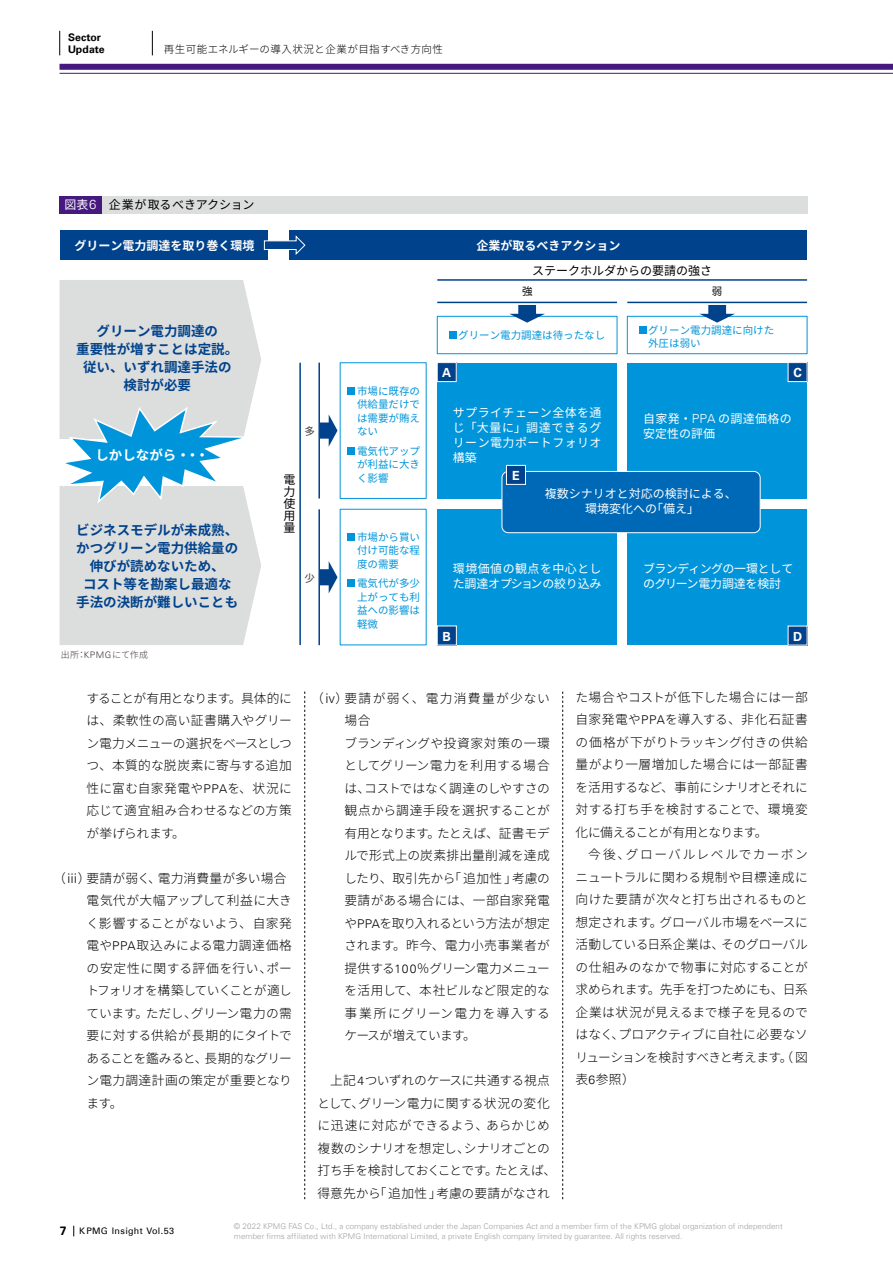
<style>
.page{position:relative;width:893px;height:1263px;background:#fff}
.page>*{position:absolute;margin:0;border:0;box-sizing:border-box;transform-origin:0 0}
.t1{font:700 13.5px/18px "Noto Sans CJ Kjp";color:#00428b;text-align:center}
.t2{font:700 13.5px "Noto Sans CJ Kjp";color:#fff}
.t3{font:300 12.75px/22.5px "Noto Sans CJ Kjp";letter-spacing:-.005em;color:#000;text-align:justify}
.t4{font:700 12.6px "Universfor KPMG";color:#fff}
.t5{font:12px/15px "Noto Sans CJ Kjp";color:#fff;text-align:center}
.t6{font:12px/12px "Noto Sans CJ Kjp";color:#000;text-align:justify}
.t7{font:700 12px "Noto Sans CJ Kjp";color:#fff}
.t8{font:12px/15px "Noto Sans CJ Kjp";letter-spacing:-.025em;color:#fff}
.t9{font:12px/15px "Noto Sans CJ Kjp";letter-spacing:.03em;color:#fff}
.t10{font:700 12px "Universfor KPMG";color:#000}
.t11{font:10.5px/13.5px "Noto Sans CJ Kjp";color:#0095da;text-align:justify}
.t12{font:300 10.5px "Noto Sans CJ Kjp";letter-spacing:.04em;color:#000}
.t13{font:700 10.5px/12px "Universfor KPMG";letter-spacing:.01em;color:#000}
.t14{font:10.5px "Noto Sans CJ Kjp";color:#000}
.t15{font:10.5px "Noto Sans CJ Kjp";color:#3e3a39}
.t16{font:9px "Universfor KPMG";letter-spacing:.02em;color:#000}
.t17{font:300 9px "Noto Sans CJ Kjp";letter-spacing:.01em;color:#3e3a39}
.t18{font:300 7.95px/9.8px "Universfor KPMG";letter-spacing:.01em;color:#9fa0a0}
.s1{color:#fff}
.s2{font-family:"Universfor KPMG";font-weight:300;font-size:13.2px;color:#fff}
.s3{font-family:"Universfor KPMG"}
.s4{font-family:"Universfor KPMG";font-weight:300;font-size:12.6px}
.s5{font-family:"Universfor KPMG";font-size:12.15px}
</style>
<div class="page">
<svg style="left:59px;top:31px;width:1px;height:24px"></svg>
<svg style="left:152px;top:31px;width:1px;height:24px"></svg>
<hr style="left:60px;top:73px;width:833px;height:1px;background:#45197e">
<div style="left:60px;top:64px;width:833px;height:6px;background:#45197e"></div>
<svg style="left:304px;top:692px;width:1px;height:507px"></svg>
<svg style="left:562px;top:692px;width:1px;height:507px"></svg>
<div style="left:102px;top:196px;width:706px;height:18px;background:#dcdddd"></div>
<div style="left:60px;top:196px;width:42px;height:18px;background:#45197e"></div>
<div style="left:347px;top:533px;width:8px;height:8px;background:#0095da"></div>
<div style="left:347px;top:579px;width:8px;height:7px;background:#0095da"></div>
<svg style="left:320px;top:561px;width:17px;height:32px"></svg>
<svg style="left:59px;top:280px;width:202px;height:365px"></svg>
<div style="left:437px;top:316px;width:180px;height:38px;border:1px solid #0095da"></div>
<div style="left:449px;top:331px;width:8px;height:8px;background:#0095da"></div>
<svg style="left:509px;top:305px;width:36px;height:18px"></svg>
<div style="left:347px;top:387px;width:8px;height:8px;background:#0095da"></div>
<div style="left:347px;top:447px;width:8px;height:8px;background:#0095da"></div>
<svg style="left:320px;top:414px;width:17px;height:33px"></svg>
<div style="left:627px;top:316px;width:180px;height:38px;border:1px solid #0095da"></div>
<div style="left:639px;top:326px;width:8px;height:8px;background:#0095da"></div>
<svg style="left:699px;top:305px;width:36px;height:18px"></svg>
<div style="left:437px;top:363px;width:180px;height:135px;background:#0095da"></div>
<div style="left:437px;top:509px;width:180px;height:136px;background:#0095da"></div>
<div style="left:627px;top:363px;width:180px;height:135px;background:#0095da"></div>
<div style="left:627px;top:509px;width:180px;height:136px;background:#0095da"></div>
<div style="left:502px;top:471px;width:258px;height:62px;background:#0069b7;border-radius:6px"></div>
<div style="left:502px;top:471px;width:258px;height:62px;border:1px solid #fff;border-radius:6px"></div>
<hr style="left:437px;top:279px;width:370px;height:2px;background:#00428b">
<hr style="left:437px;top:302px;width:180px;height:1px;background:#00428b">
<hr style="left:627px;top:302px;width:180px;height:1px;background:#00428b">
<hr style="left:299px;top:363px;width:2px;height:282px;background:#00428b">
<hr style="left:318px;top:363px;width:2px;height:135px;background:#00428b">
<hr style="left:318px;top:509px;width:2px;height:136px;background:#00428b">
<div style="left:437px;top:363px;width:19px;height:19px;background:#00428b"></div>
<div style="left:437px;top:362px;width:19px;height:20px;border:1px solid #fff"></div>
<div style="left:437px;top:626px;width:19px;height:19px;background:#00428b"></div>
<div style="left:788px;top:363px;width:19px;height:19px;background:#00428b"></div>
<div style="left:788px;top:362px;width:19px;height:20px;border:1px solid #fff"></div>
<div style="left:788px;top:626px;width:19px;height:19px;background:#00428b"></div>
<div style="left:506px;top:465px;width:19px;height:19px;background:#00428b"></div>
<div style="left:506px;top:465px;width:20px;height:20px;border:1px solid #fff"></div>
<div style="left:60px;top:231px;width:208px;height:29px;background:#00428b"></div>
<div style="left:290px;top:231px;width:517px;height:29px;background:#00428b"></div>
<svg style="left:264px;top:235px;width:42px;height:21px"></svg>
<p class="t13" style="left:68px;top:31px;width:38px">Sector<br>Update</p>
<p class="t12" style="left:164px;top:43px;width:281px">再生可能エネルギーの導入状況と企業が目指すべき方向性</p>
<p class="t6" style="left:64px;top:199px;width:191px"><span class="s1">図表</span><span class="s2">6</span> 企業が取るべきアクション</p>
<p class="t7" style="left:75px;top:239px;width:181px">グリーン電力調達を取り巻く環境</p>
<p class="t1" style="left:76px;top:322px;width:163px">グリーン電力調達の<br>重要性が増すことは定説。従い、いずれ調達手法の検討が必要</p>
<p class="t2" style="left:95px;top:448px;width:115px">しかしながら・・・</p>
<p class="t1" style="left:76px;top:522px;width:163px">ビジネスモデルが未成熟、かつグリーン電力供給量の伸びが読めないため、<br>コスト等を勘案し最適な手法の決断が難しいことも</p>
<p class="t17" style="left:61px;top:650px;width:89px">出所：<span class="s3">KPMG</span>にて作成</p>
<p class="t15" style="left:304px;top:425px;width:12px">多</p>
<p class="t6" style="left:283px;top:474px;width:13px">電力使用量</p>
<p class="t15" style="left:304px;top:572px;width:12px">少</p>
<p class="t11" style="left:357px;top:384px;width:64px">市場に既存の供給量だけでは需要が賄えない</p>
<p class="t11" style="left:357px;top:444px;width:64px">電気代アップが利益に大きく影響</p>
<p class="t11" style="left:357px;top:530px;width:64px">市場から買い付け可能な程度の需要</p>
<p class="t11" style="left:357px;top:577px;width:64px">電気代が多少上がっても利益への影響は軽微</p>
<p class="t7" style="left:476px;top:239px;width:145px">企業が取るべきアクション</p>
<p class="t6" style="left:532px;top:265px;width:181px">ステークホルダからの要請の強さ</p>
<p class="t14" style="left:522px;top:285px;width:12px">強</p>
<p class="t14" style="left:712px;top:285px;width:12px">弱</p>
<p class="t11" style="left:458px;top:329px;width:148px">グリーン電力調達は待ったなし</p>
<p class="t11" style="left:648px;top:323px;width:128px">グリーン電力調達に向けた外圧は弱い</p>
<p class="t4" style="left:442px;top:365px;width:10px">A</p>
<p class="t4" style="left:793px;top:365px;width:10px">C</p>
<p class="t5" style="left:453px;top:405px;width:150px;text-align:justify">サプライチェーン全体を通じ「大量に」調達できるグリーン電力ポートフォリオ構築</p>
<p class="t4" style="left:512px;top:468px;width:9px">E</p>
<p class="t9" style="left:643px;top:411px;width:150px">自家発・<span class="s4">PPA</span> の調達価格の安定性の評価</p>
<p class="t5" style="left:545px;top:486px;width:193px">複数シナリオと対応の検討による、環境変化への「備え」</p>
<p class="t5" style="left:453px;top:561px;width:150px;text-align:left">環境価値の観点を中心とした調達オプションの絞り込み</p>
<p class="t8" style="left:643px;top:561px;width:152px">ブランディングの一環としてのグリーン電力調達を検討</p>
<p class="t4" style="left:443px;top:629px;width:10px">B</p>
<p class="t4" style="left:793px;top:629px;width:11px">D</p>
<p class="t3" style="left:87px;top:687px;width:207px">することが有用となります。具体的には、柔軟性の高い証書購入やグリーン電力メニューの選択をベースとしつつ、本質的な脱炭素に寄与する追加性に富む自家発電や<span class="s5">PPA</span>を、状況に応じて適宜組み合わせるなどの方策が挙げられます。</p>
<p class="t3" style="left:87px;top:867px;width:207px;text-align:left;text-indent:-33px">（ⅲ）要請が弱く、電力消費量が多い場合電気代が大幅アップして利益に大きく影響することがないよう、自家発電や<span class="s5">PPA</span>取込みによる電力調達価格の安定性に関する評価を行い、ポートフォリオを構築していくことが適しています。ただし、グリーン電力の需要に対する供給が長期的にタイトであることを鑑みると、長期的なグリーン電力調達計画の策定が重要となります。</p>
<p class="t3" style="left:344px;top:687px;width:207px;text-align:left;text-indent:-33px">（ⅳ）要請が弱く、電力消費量が少ない場合<br>ブランディングや投資家対策の一環としてグリーン電力を利用する場合は、コストではなく調達のしやすさの観点から調達手段を選択することが有用となります。たとえば、証書モデルで形式上の炭素排出量削減を達成したり、取引先から「追加性」考慮の要請がある場合には、一部自家発電や<span class="s5">PPA</span>を取り入れるという方法が想定されます。昨今、電力小売事業者が提供する<span class="s5">100</span>％グリーン電力メニューを活用して、本社ビルなど限定的な事業所にグリーン電力を導入するケースが増えています。</p>
<p class="t3" style="left:317px;top:1070px;width:240px;text-align:center">上記<span class="s5">4</span>ついずれのケースに共通する視点<br>として、グリーン電力に関する状況の変化に迅速に対応ができるよう、あらかじめ複数のシナリオを想定し、シナリオごとの打ち手を検討しておくことです。たとえば、得意先から「追加性」考慮の要請がなされ</p>
<p class="t3" style="left:575px;top:686px;width:234px">た場合やコストが低下した場合には一部自家発電や<span class="s5">PPA</span>を導入する、非化石証書の価格が下がりトラッキング付きの供給量がより一層増加した場合には一部証書を活用するなど、事前にシナリオとそれに対する打ち手を検討することで、環境変化に備えることが有用となります。</p>
<p class="t3" style="left:575px;top:843px;width:234px;text-indent:13px">今後、グローバルレベルでカーボンニュートラルに関わる規制や目標達成に向けた要請が次々と打ち出されるものと想定されます。グローバル市場をベースに活動している日系企業は、そのグローバルの仕組みのなかで物事に対応することが求められます。先手を打つためにも、日系企業は状況が見えるまで様子を見るのではなく、プロアクティブに自社に必要なソリューションを検討すべきと考えます。（図表<span class="s5">6</span>参照）</p>
<p class="t10" style="left:60px;top:1224px;width:8px">7</p>
<p class="t16" style="left:79px;top:1226px;width:96px">KPMG Insight Vol.53</p>
<p class="t18" style="left:234px;top:1221px;width:550px">© 2022 KPMG FAS Co., Ltd., a company established under the Japan Companies Act and a member firm of the KPMG global organization of independent member firms affiliated with KPMG International Limited, a private English company limited by guarantee. All rights reserved.</p>
</div>
